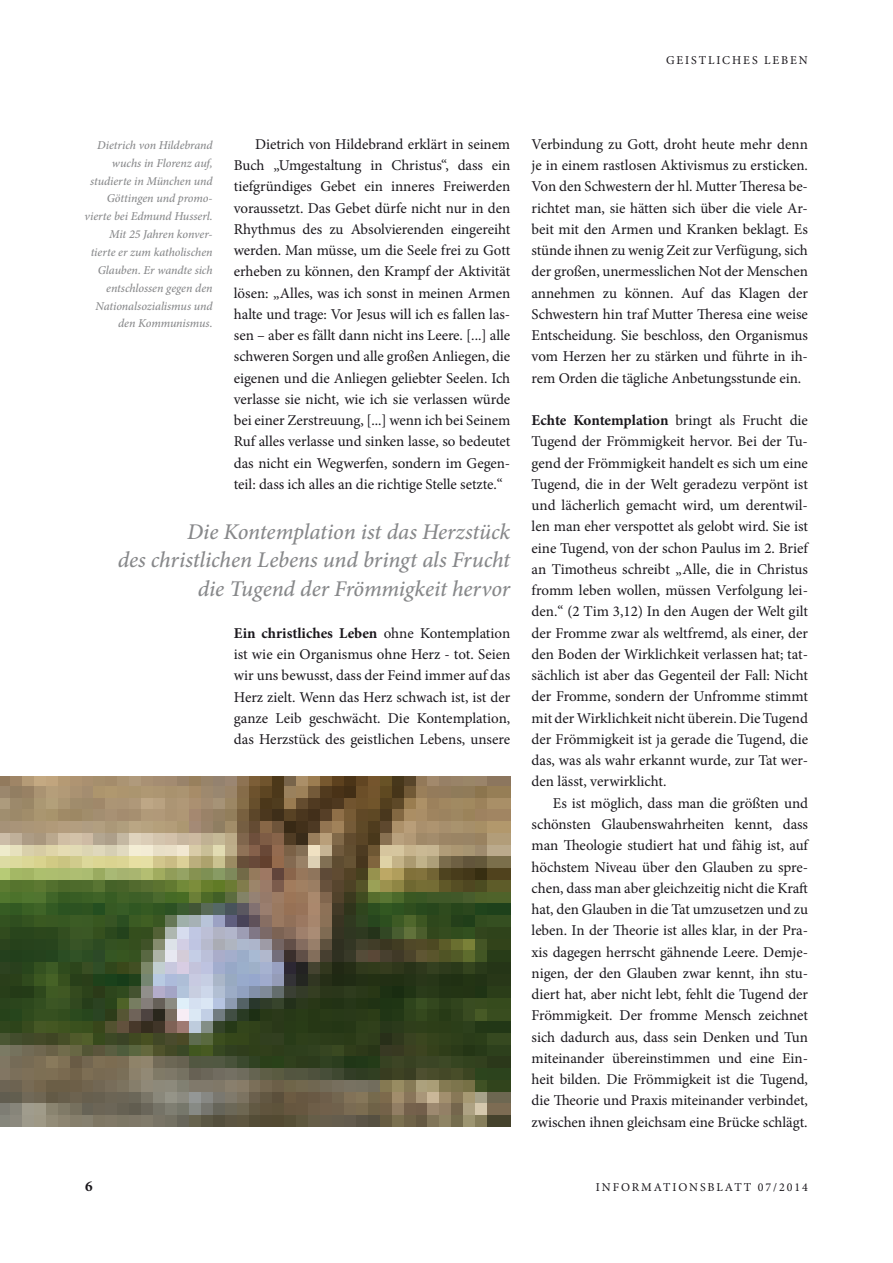
<style>
.page{position:relative;width:893px;height:1263px;background:#fff}
.page>*{position:absolute;margin:0;border:0;box-sizing:border-box;transform-origin:0 0}
.t1{font:italic 500 22.5px/28.5px "Minion Pro";letter-spacing:-.005em;color:#87888a;text-align:right}
.t2{font:15px/21.3px "Minion Pro";letter-spacing:-.005em;color:#1a171c;text-align:justify}
.t3{font:700 15px "Minion Pro";color:#1a171c}
.t4{font:italic 500 12px/17.9px "Minion Pro";letter-spacing:-.005em;color:#87888a;text-align:right}
.t5{font:12px "Minion Pro";letter-spacing:.16em;color:#1a171c}
.s1{font-weight:700}
</style>
<div class="page">
<img style="left:0;top:776px;width:510px;height:351px">
<p class="t5" style="left:666px;top:52px;width:143px">geistliches leben</p>
<p class="t4" style="left:85px;top:136px;width:130px">Dietrich von Hildebrand wuchs in Florenz auf, studierte in München und<br>Göttingen und promo&shy;vierte bei Edmund Husserl.<br>Mit 25 Jahren konver&shy;tierte er zum katholischen<br>Glauben. Er wandte sich entschlossen gegen den<br>Nationalsozialismus und den Kommunismus.</p>
<p class="t2" style="left:234px;top:133px;width:278px;text-indent:21px">Dietrich von Hildebrand erklärt in seinem Buch „Umgestaltung in Christus“, dass ein tiefgründiges Gebet ein inneres Freiwerden voraussetzt. Das Gebet dürfe nicht nur in den Rhythmus des zu Absolvierenden eingereiht werden. Man müsse, um die Seele frei zu Gott erheben zu können, den Krampf der Aktivität lösen: „Alles, was ich sonst in meinen Armen halte und trage: Vor Jesus will ich es fallen las&shy;sen – aber es fällt dann nicht ins Leere. [...] alle schweren Sorgen und alle großen Anliegen, die eigenen und die Anliegen geliebter Seelen. Ich verlasse sie nicht, wie ich sie verlassen würde bei einer Zerstreuung, [...] wenn ich bei Seinem Ruf alles verlasse und sinken lasse, so bedeutet das nicht ein Wegwerfen, sondern im Gegen&shy;teil: dass ich alles an die richtige Stelle setzte.“</p>
<h1 class="t1" style="left:118px;top:517px;width:394px">Die Kontemplation ist das Herzstück<br>des christlichen Lebens und bringt als Frucht die Tugend der Frömmigkeit hervor</h1>
<p class="t2" style="left:234px;top:622px;width:278px"><span class="s1">Ein christliches Leben</span> ohne Kontemplation ist wie ein Organismus ohne Herz - tot. Seien wir uns bewusst, dass der Feind immer auf das Herz zielt. Wenn das Herz schwach ist, ist der ganze Leib geschwächt. Die Kontemplation, das Herzstück des geistlichen Lebens, unsere</p>
<p class="t2" style="left:532px;top:133px;width:278px">Verbindung zu Gott, droht heute mehr denn je in einem rastlosen Aktivismus zu ersticken.<br>Von den Schwestern der hl. Mutter Theresa be&shy;richtet man, sie hätten sich über die viele Ar&shy;beit mit den Armen und Kranken beklagt. Es stünde ihnen zu wenig Zeit zur Verfügung, sich der großen, unermesslichen Not der Menschen annehmen zu können. Auf das Klagen der Schwestern hin traf Mutter Theresa eine weise Entscheidung. Sie beschloss, den Organismus vom Herzen her zu stärken und führte in ih&shy;rem Orden die tägliche Anbetungsstunde ein.</p>
<p class="t2" style="left:532px;top:410px;width:279px"><span class="s1">Echte Kontemplation</span> bringt als Frucht die Tugend der Frömmigkeit hervor. Bei der Tu&shy;gend der Frömmigkeit handelt es sich um eine Tugend, die in der Welt geradezu verpönt ist und lächerlich gemacht wird, um derentwil&shy;len man eher verspottet als gelobt wird. Sie ist eine Tugend, von der schon Paulus im 2. Brief an Timotheus schreibt „Alle, die in Christus fromm leben wollen, müssen Verfolgung lei&shy;den.“ (2 Tim 3,12) In den Augen der Welt gilt der Fromme zwar als weltfremd, als einer, der den Boden der Wirklichkeit verlassen hat; tat&shy;sächlich ist aber das Gegenteil der Fall: Nicht der Fromme, sondern der Unfromme stimmt mit der Wirklichkeit nicht überein. Die Tugend der Frömmigkeit ist ja gerade die Tugend, die das, was als wahr erkannt wurde, zur Tat wer&shy;den lässt, verwirklicht.</p>
<p class="t2" style="left:532px;top:792px;width:279px;text-indent:21px">Es ist möglich, dass man die größten und schönsten Glaubenswahrheiten kennt, dass man Theologie studiert hat und fähig ist, auf höchstem Niveau über den Glauben zu spre&shy;chen, dass man aber gleichzeitig nicht die Kraft hat, den Glauben in die Tat umzusetzen und zu leben. In der Theorie ist alles klar, in der Pra&shy;xis dagegen herrscht gähnende Leere. Demje&shy;nigen, der den Glauben zwar kennt, ihn stu&shy;diert hat, aber nicht lebt, fehlt die Tugend der Frömmigkeit. Der fromme Mensch zeichnet sich dadurch aus, dass sein Denken und Tun miteinander übereinstimmen und eine Ein&shy;heit bilden. Die Frömmigkeit ist die Tugend, die Theorie und Praxis miteinander verbindet, zwischen ihnen gleichsam eine Brücke schlägt.</p>
<p class="t3" style="left:85px;top:1175px;width:9px">6</p>
<p class="t5" style="left:596px;top:1179px;width:213px">informationsblatt 07/2014</p>
</div>
